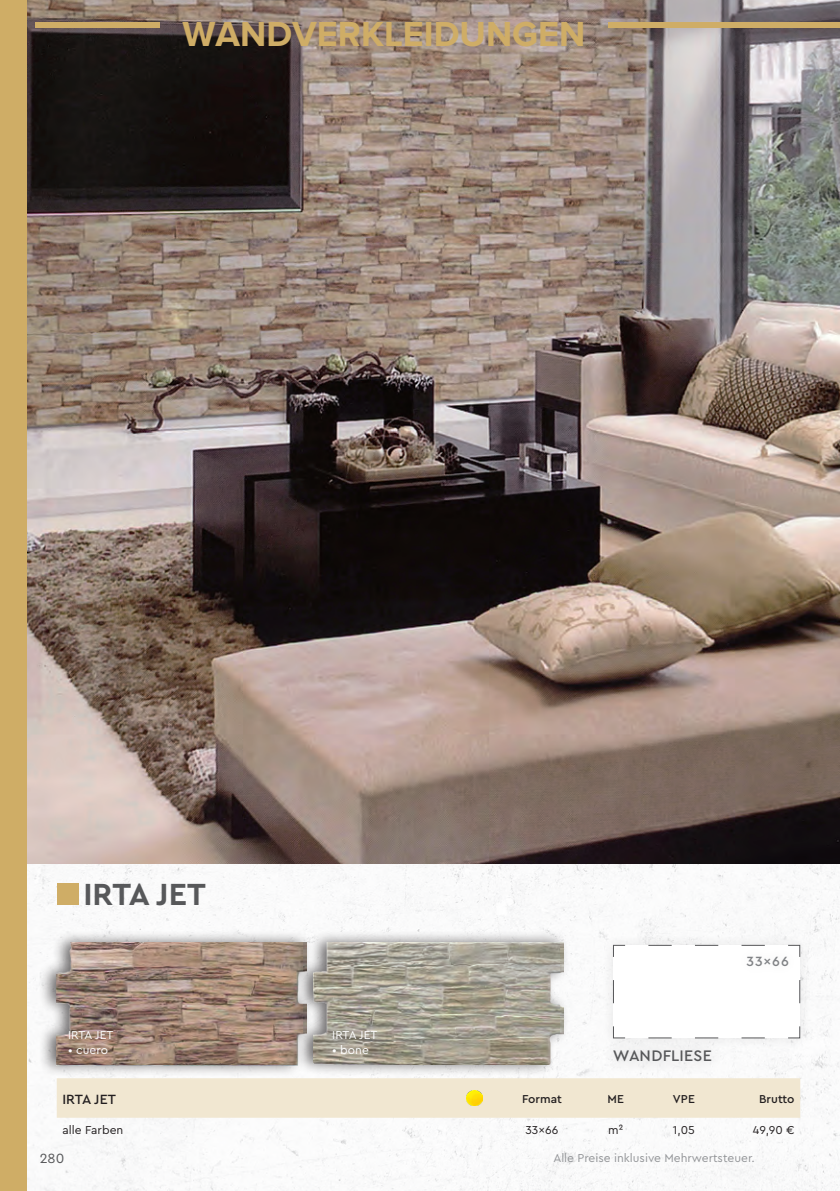
<style>
.page{position:relative;width:840px;height:1191px;background:#fff}
.page>*{position:absolute;margin:0;border:0;box-sizing:border-box;transform-origin:0 0}
.t1{font:700 36px "Proxima Nova";color:#cfad66}
.t2{font:700 32px "Cera Pro";color:#57585a}
.t3{font:500 16px "Cera Pro";letter-spacing:.01em;color:#57585a}
.t4{font:500 14px "Cera Pro";letter-spacing:.005em;color:#231f20}
.t5{font:500 14px "Cera Pro";letter-spacing:.06em;color:#808285}
.t6{font:14px "Cera Pro";color:#57585a}
.t7{font:12px "Cera Pro";color:#939598}
.t8{font:12px "Cera Pro";letter-spacing:.005em;color:#231f20}
.t9{font:12px "Cera Pro";letter-spacing:.005em;color:#fff}
.t10{font:500 12px "Cera Pro";letter-spacing:.005em;color:#231f20}
</style>
<div class="page">
<img style="left:27px;top:863px;width:812px;height:328px">
<div style="left:39px;top:931px;width:274px;height:145px;background:#231f20;opacity:.65"></div>
<img style="left:57px;top:943px;width:238px;height:122px">
<div style="left:295px;top:930px;width:274px;height:146px;background:#231f20;opacity:.65"></div>
<img style="left:313px;top:942px;width:249px;height:122px">
<img style="left:27px;top:0;width:812px;height:863px">
<div style="left:57px;top:883px;width:21px;height:22px;background:#cfad66"></div>
<div style="left:600px;top:932px;width:212px;height:119px;background:#f7f7f7"></div>
<svg style="left:612px;top:944px;width:188px;height:95px"></svg>
<div style="left:735px;top:944px;width:64px;height:33px;background:#fefefe"></div>
<div style="left:599px;top:1035px;width:126px;height:41px;background:#f4f4f4"></div>
<div style="left:57px;top:1078px;width:742px;height:39px;background:#f1e7d1"></div>
<img style="left:466px;top:1090px;width:16px;height:16px">
<div style="left:607px;top:22px;width:232px;height:5px;background:#cfad66"></div>
<div style="left:35px;top:22px;width:124px;height:5px;background:#cfad66"></div>
<div style="left:0;top:0;width:27px;height:1191px;background:#cfad66"></div>
<h1 class="t1" style="left:182px;top:13px;width:404px">WANDVERKLEIDUNGEN</h1>
<p class="t2" style="left:83px;top:873px;width:124px">IRTA JET</p>
<p class="t9" style="left:68px;top:1027px;width:47px">IRTA JET</p>
<p class="t9" style="left:68px;top:1041px;width:41px">• cuero</p>
<p class="t9" style="left:332px;top:1027px;width:47px">IRTA JET</p>
<p class="t9" style="left:332px;top:1041px;width:38px">• bone</p>
<p class="t3" style="left:612px;top:1045px;width:100px">WANDFLIESE</p>
<p class="t5" style="left:746px;top:951px;width:44px">33x66</p>
<p class="t4" style="left:62px;top:1089px;width:55px">IRTA JET</p>
<p class="t10" style="left:521px;top:1090px;width:41px">Format</p>
<p class="t10" style="left:607px;top:1090px;width:18px">ME</p>
<p class="t10" style="left:672px;top:1090px;width:23px">VPE</p>
<p class="t10" style="left:758px;top:1090px;width:37px">Brutto</p>
<p class="t8" style="left:62px;top:1121px;width:62px">alle Farben</p>
<p class="t8" style="left:525px;top:1121px;width:35px">33x66</p>
<p class="t8" style="left:608px;top:1121px;width:16px">m²</p>
<p class="t8" style="left:672px;top:1121px;width:24px">1,05</p>
<p class="t8" style="left:752px;top:1121px;width:43px">49,90 €</p>
<p class="t6" style="left:40px;top:1148px;width:26px">280</p>
<p class="t7" style="left:553px;top:1149px;width:203px">Alle Preise inklusive Mehrwertsteuer.</p>
</div>
